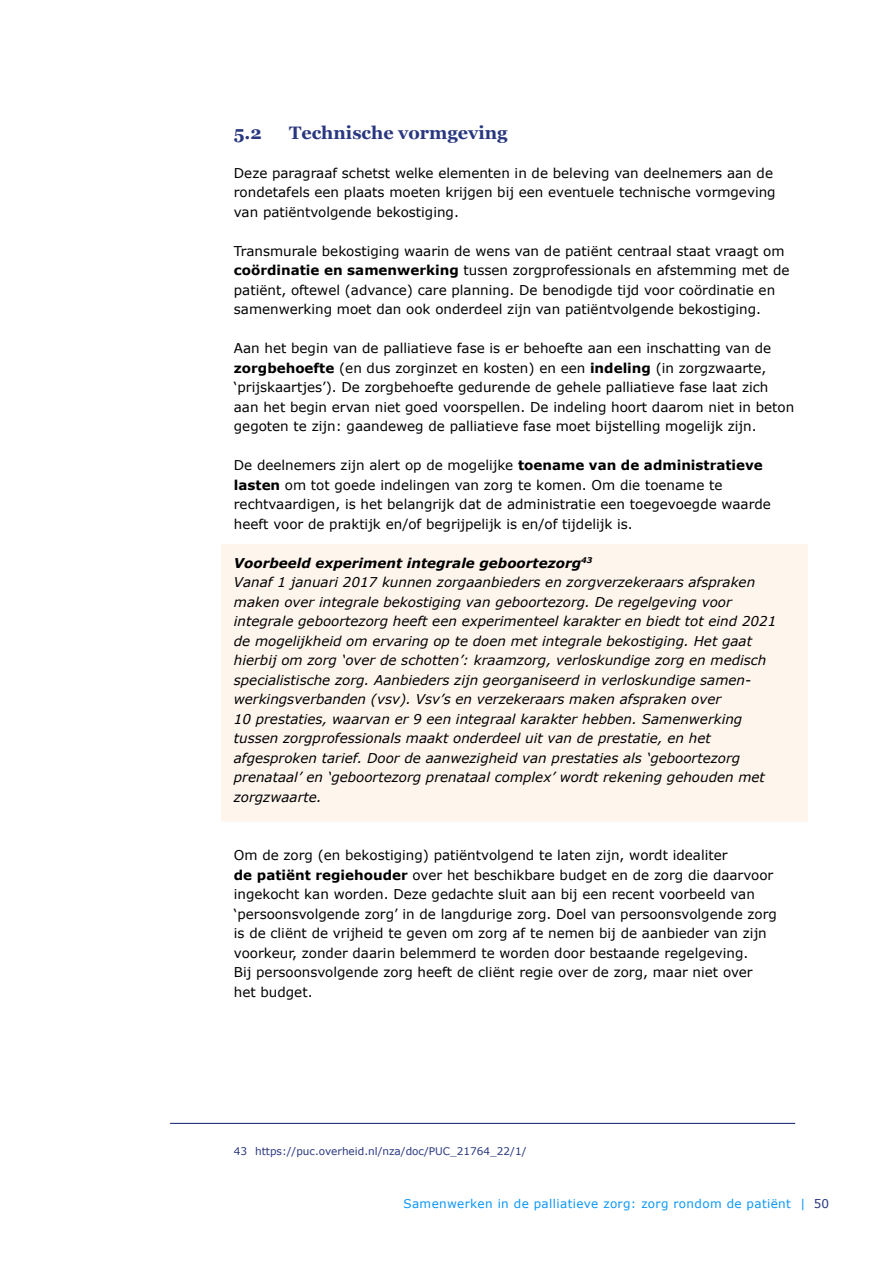
<style>
.page{position:relative;width:893px;height:1263px;background:#fff}
.page>*{position:absolute;margin:0;border:0;box-sizing:border-box;transform-origin:0 0}
.t1{font:700 18px "Georgia";color:#293780}
.t2{font:13.5px/19.5px "Verdana";color:#000}
.t3{font:italic 13.5px/19.5px "Verdana";color:#000}
.t4{font:12px "Verdana";letter-spacing:.03em;color:#0b97f7}
.t5{font:10.5px "Verdana";color:#293780}
.s1{font-weight:700}
.s2{color:#293780}
</style>
<div class="page">
<div style="left:221px;top:545px;width:587px;height:277px;background:#fef5ed"></div>
<hr style="left:170px;top:1123px;width:625px;height:1px;background:#293780">
<h1 class="t1" style="left:234px;top:119px;width:29px">5.2</h1>
<h1 class="t1" style="left:289px;top:119px;width:220px">Technische vormgeving</h1>
<p class="t2" style="left:234px;top:163px;width:543px">Deze paragraaf schetst welke elementen in de beleving van deelnemers aan de rondetafels een plaats moeten krijgen bij een eventuele technische vormgeving van patiëntvolgende bekostiging.</p>
<p class="t2" style="left:234px;top:241px;width:557px">Transmurale bekostiging waarin de wens van de patiënt centraal staat vraagt om <span class="s1">coördinatie en samenwerking</span> tussen zorgprofessionals en afstemming met de patiënt, oftewel (advance) care planning. De benodigde tijd voor coördinatie en samenwerking moet dan ook onderdeel zijn van patiëntvolgende bekostiging.</p>
<p class="t2" style="left:234px;top:339px;width:562px">Aan het begin van de palliatieve fase is er behoefte aan een inschatting van de <span class="s1">zorgbehoefte</span> (en dus zorginzet en kosten) en een <span class="s1">indeling</span> (in zorgzwaarte, ‘prijskaartjes’). De zorgbehoefte gedurende de gehele palliatieve fase laat zich aan het begin ervan niet goed voorspellen. De indeling hoort daarom niet in beton gegoten te zijn: gaandeweg de palliatieve fase moet bijstelling mogelijk zijn.</p>
<p class="t2" style="left:234px;top:456px;width:539px">De deelnemers zijn alert op de mogelijke <span class="s1">toename van de administratieve lasten</span> om tot goede indelingen van zorg te komen. Om die toename te rechtvaardigen, is het belangrijk dat de administratie een toegevoegde waarde heeft voor de praktijk en/of begrijpelijk is en/of tijdelijk is.</p>
<p class="t3" style="left:234px;top:553px;width:544px"><span class="s1">Voorbeeld experiment integrale geboortezorg</span><sup>43<br></sup>Vanaf 1 januari 2017 kunnen zorgaanbieders en zorgverzekeraars afspraken maken over integrale bekostiging van geboortezorg. De regelgeving voor integrale geboortezorg heeft een experimenteel karakter en biedt tot eind 2021 de mogelijkheid om ervaring op te doen met integrale bekostiging. Het gaat hierbij om zorg ‘over de schotten’: kraamzorg, verloskundige zorg en medisch specialistische zorg. Aanbieders zijn georganiseerd in verloskundige samen&shy;werkingsverbanden (vsv). Vsv’s en verzekeraars maken afspraken over<br>10 prestaties, waarvan er 9 een integraal karakter hebben. Samenwerking tussen zorgprofessionals maakt onderdeel uit van de prestatie, en het afgesproken tarief. Door de aanwezigheid van prestaties als ‘geboortezorg prenataal’ en ‘geboortezorg prenataal complex’ wordt rekening gehouden met zorgzwaarte.</p>
<p class="t2" style="left:234px;top:846px;width:544px">Om de zorg (en bekostiging) patiëntvolgend te laten zijn, wordt idealiter<br><span class="s1">de patiënt regiehouder</span> over het beschikbare budget en de zorg die daarvoor ingekocht kan worden. Deze gedachte sluit aan bij een recent voorbeeld van ‘persoonsvolgende zorg’ in de langdurige zorg. Doel van persoonsvolgende zorg is de cliënt de vrijheid te geven om zorg af te nemen bij de aanbieder van zijn voorkeur, zonder daarin belemmerd te worden door bestaande regelgeving.<br>Bij persoonsvolgende zorg heeft de cliënt regie over de zorg, maar niet over het budget.</p>
<p class="t5" style="left:234px;top:1144px;width:294px">43 https://puc.overheid.nl/nza/doc/PUC_21764_22/1/</p>
<p class="t4" style="left:403px;top:1196px;width:427px">Samenwerken in de palliatieve zorg: zorg rondom de patiënt | <span class="s2">50</span></p>
</div>
